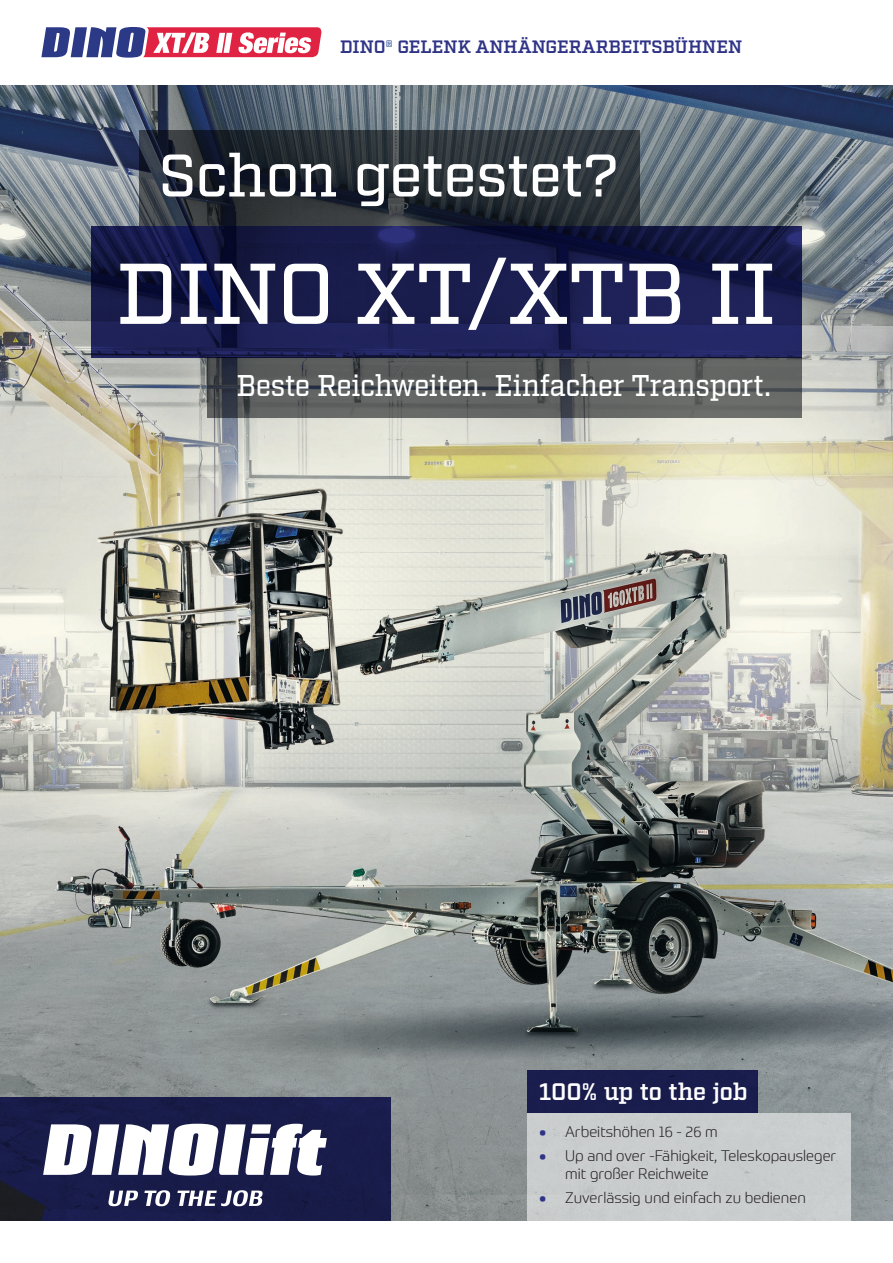
<style>
.page{position:relative;width:893px;height:1263px;background:#fff}
.page>*{position:absolute;margin:0;border:0;box-sizing:border-box;transform-origin:0 0}
.t1{font:500 85.95px "Factoria";letter-spacing:-.005em;color:#fff}
.t2{font:500 60px "Factoria";letter-spacing:-.01em;color:#fff}
.t3{font:500 30px "Factoria";letter-spacing:-.01em;color:#fff;scale:.92 1}
.t4{font:600 23.85px "Factoria";letter-spacing:-.01em;color:#fff}
.t5{font:600 18px "Factoria";color:#2f3386}
.t6{font:300 15px/18px "Prometo";color:#231f20}
.s1{font-weight:500;color:#254395}
.s2{font-weight:900;color:#2f3386}
</style>
<div class="page">
<svg style="left:41px;top:27px;width:281px;height:31px"></svg>
<img style="left:0;top:85px;width:893px;height:1135px">
<div style="left:0;top:1097px;width:391px;height:123px;background:#181c49"></div>
<svg style="left:43px;top:1124px;width:284px;height:51px"></svg>
<svg style="left:108px;top:1190px;width:30px;height:16px"></svg>
<svg style="left:144px;top:1190px;width:26px;height:16px"></svg>
<svg style="left:177px;top:1190px;width:86px;height:16px"></svg>
<svg style="left:139px;top:130px;width:501px;height:95px;background:#282f36"></svg>
<svg style="left:91px;top:226px;width:710px;height:132px;background:#181c4c"></svg>
<svg style="left:207px;top:358px;width:595px;height:60px;background:#5a5c5d"></svg>
<div style="left:527px;top:1070px;width:231px;height:42px;background:#191d4d"></div>
<div style="left:527px;top:1112px;width:323px;height:108px;background:#cacdcd"></div>
<p class="t5" style="left:340px;top:36px;width:404px">DINO<span class="s1">®</span> GELENK ANHÄNGERARBEITSBÜHNEN</p>
<h2 class="t2" style="left:159px;top:140px;width:461px">Schon getestet?</h2>
<h1 class="t1" style="left:117px;top:243px;width:661px">DINO XT/XTB II</h1>
<h3 class="t3" style="left:237px;top:368px;width:582px">Beste Reichweiten. Einfacher Transport.</h3>
<h3 class="t4" style="left:540px;top:1078px;width:209px">100% up to the job</h3>
<p class="t6" style="left:540px;top:1122px;width:180px"><span class="s2">•</span> Arbeitshöhen 16 - 26 m</p>
<p class="t6" style="left:565px;top:1147px;width:273px;text-indent:-25px"><span class="s2">•</span> Up and over -Fähigkeit, Teleskopausleger mit großer Reichweite</p>
<p class="t6" style="left:540px;top:1189px;width:268px"><span class="s2">•</span> Zuverlässig und einfach zu bedienen</p>
</div>
